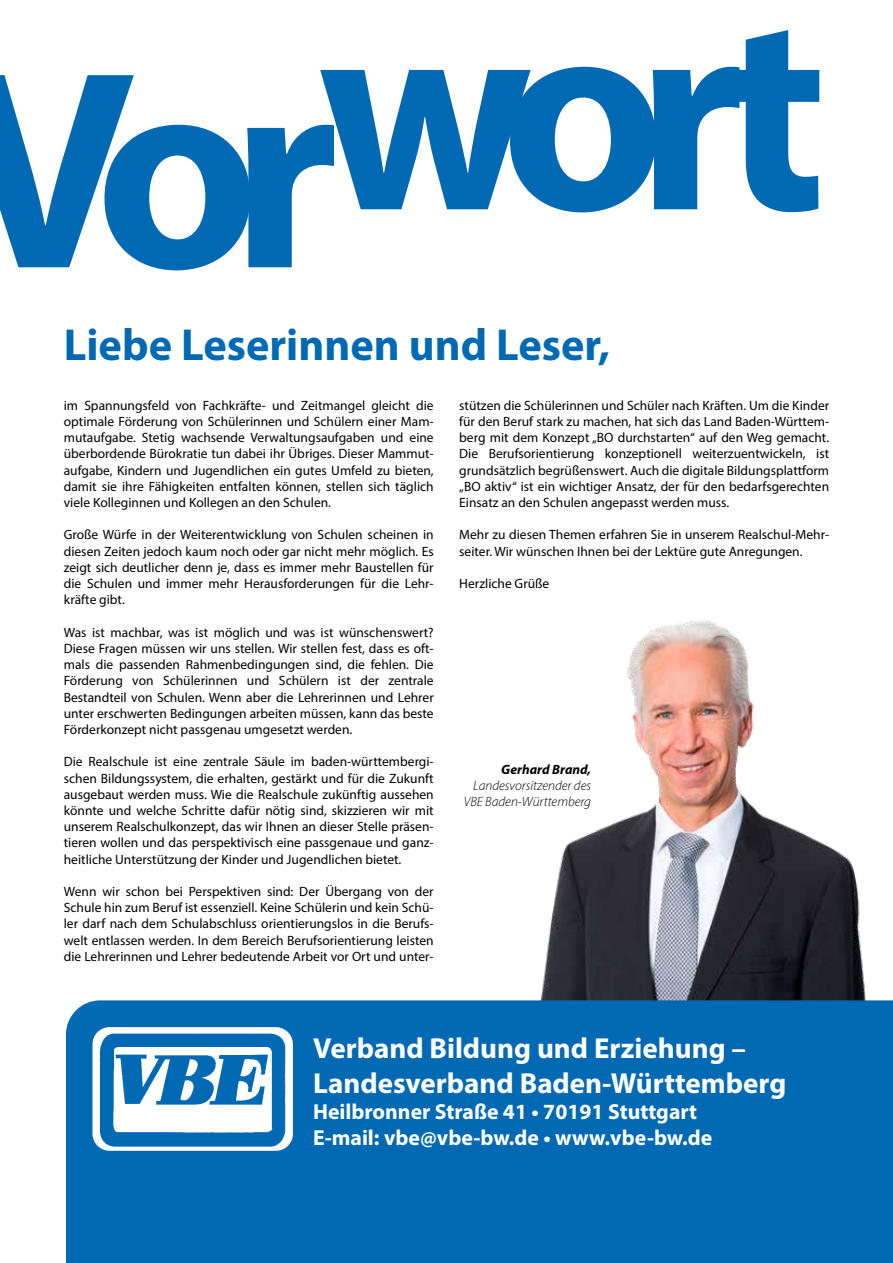
<style>
.page{position:relative;width:893px;height:1263px;background:#fff}
.page>*{position:absolute;margin:0;border:0;box-sizing:border-box;transform-origin:0 0}
.t1{font:700 285px "Myriad Pro";letter-spacing:-.1em;color:#0069b4}
.t2{font:700 45px "Myriad Pro";color:#0069b4}
.t3{font:700 28.95px/34.8px "Myriad Pro";color:#fff}
.t4{font:700 21.75px/26.1px "Myriad Pro";color:#fff}
.t5{font:13.5px/16.2px "Myriad Pro";color:#000;text-align:justify}
.t6{font:italic 300 13.5px/16.2px "Myriad Pro";color:#000;text-align:right}
.t7{font:italic 700 13.5px "Myriad Pro";color:#000}
</style>
<div class="page">
<img style="left:540px;top:620px;width:326px;height:380px">
<div style="left:66px;top:1000px;width:827px;height:263px;background:#0069b4"></div>
<div style="left:92px;top:1027px;width:201px;height:124px;background:#fff;border-radius:17px"></div>
<img style="left:97px;top:1030px;width:194px;height:120px">
<h1 class="t1" style="left:317px;top:-73px;width:511px">wort</h1>
<h1 class="t1" style="left:-46px;top:-15px;width:387px">Vor</h1>
<h2 class="t2" style="left:64px;top:315px;width:548px">Liebe Leserinnen und Leser,</h2>
<p class="t5" style="left:64px;top:397px;width:371px">im Spannungsfeld von Fachkräfte- und Zeitmangel gleicht die optimale Förderung von Schülerinnen und Schülern einer Mam&shy;mutaufgabe. Stetig wachsende Verwaltungsaufgaben und eine überbordende Bürokratie tun dabei ihr Übriges. Dieser Mammut&shy;aufgabe, Kindern und Jugendlichen ein gutes Umfeld zu bieten, damit sie ihre Fähigkeiten entfalten können, stellen sich täglich viele Kolleginnen und Kollegen an den Schulen.</p>
<p class="t5" style="left:64px;top:527px;width:371px">Große Würfe in der Weiterentwicklung von Schulen scheinen in diesen Zeiten jedoch kaum noch oder gar nicht mehr möglich. Es zeigt sich deutlicher denn je, dass es immer mehr Baustellen für die Schulen und immer mehr Herausforderungen für die Lehr&shy;kräfte gibt.</p>
<p class="t5" style="left:64px;top:624px;width:371px">Was ist machbar, was ist möglich und was ist wünschenswert?<br>Diese Fragen müssen wir uns stellen. Wir stellen fest, dass es oft&shy;mals die passenden Rahmenbedingungen sind, die fehlen. Die Förderung von Schülerinnen und Schülern ist der zentrale Bestandteil von Schulen. Wenn aber die Lehrerinnen und Lehrer unter erschwerten Bedingungen arbeiten müssen, kann das beste Förderkonzept nicht passgenau umgesetzt werden.</p>
<p class="t5" style="left:64px;top:753px;width:371px">Die Realschule ist eine zentrale Säule im baden-württembergi&shy;schen Bildungssystem, die erhalten, gestärkt und für die Zukunft ausgebaut werden muss. Wie die Realschule zukünftig aussehen könnte und welche Schritte dafür nötig sind, skizzieren wir mit unserem Realschulkonzept, das wir Ihnen an dieser Stelle präsen&shy;tieren wollen und das perspektivisch eine passgenaue und ganz&shy;heitliche Unterstützung der Kinder und Jugendlichen bietet.</p>
<p class="t5" style="left:64px;top:883px;width:371px">Wenn wir schon bei Perspektiven sind: Der Übergang von der Schule hin zum Beruf ist essenziell. Keine Schülerin und kein Schü&shy;ler darf nach dem Schulabschluss orientierungslos in die Berufs&shy;welt entlassen werden. In dem Bereich Berufsorientierung leisten die Lehrerinnen und Lehrer bedeutende Arbeit vor Ort und unter-</p>
<p class="t5" style="left:459px;top:397px;width:371px">stützen die Schülerinnen und Schüler nach Kräften. Um die Kinder für den Beruf stark zu machen, hat sich das Land Baden-Württem&shy;berg mit dem Konzept „BO durchstarten“ auf den Weg gemacht.<br>Die Berufsorientierung konzeptionell weiterzuentwickeln, ist grundsätzlich begrüßenswert. Auch die digitale Bildungsplattform „BO aktiv“ ist ein wichtiger Ansatz, der für den bedarfsgerechten Einsatz an den Schulen angepasst werden muss.</p>
<p class="t5" style="left:459px;top:527px;width:371px">Mehr zu diesen Themen erfahren Sie in unserem Realschul-Mehr&shy;seiter. Wir wünschen Ihnen bei der Lektüre gute Anregungen.</p>
<p class="t5" style="left:459px;top:575px;width:92px">Herzliche Grüße</p>
<p class="t7" style="left:501px;top:760px;width:91px">Gerhard Brand,</p>
<p class="t6" style="left:464px;top:777px;width:129px">Landesvorsitzender des<br>VBE Baden-Württemberg</p>
<h3 class="t3" style="left:313px;top:1029px;width:475px">Verband Bildung und Erziehung –<br>Landesverband Baden-Württemberg</h3>
<h3 class="t4" style="left:313px;top:1097px;width:401px">Heilbronner Straße 41 • 70191 Stuttgart<br>E-mail: vbe@vbe-bw.de • www.vbe-bw.de</h3>
</div>
